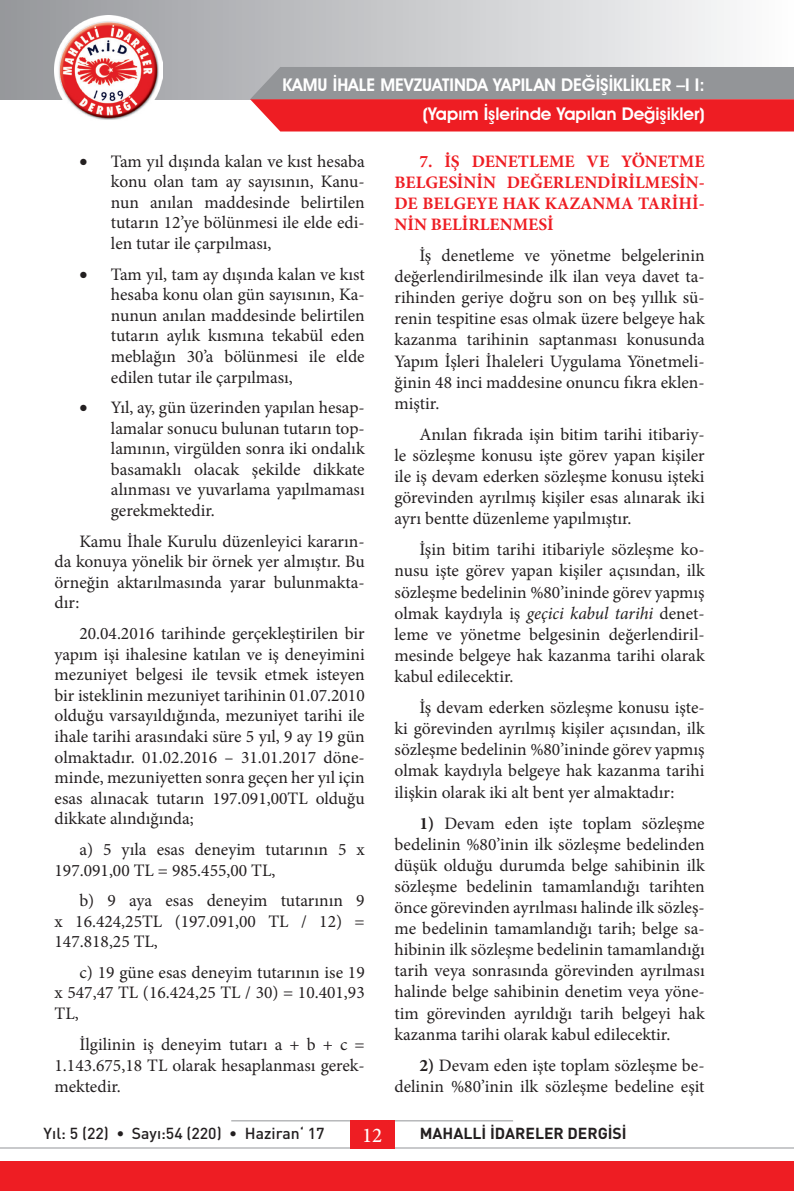
<style>
.page{position:relative;width:794px;height:1191px;background:#fff}
.page>*{position:absolute;margin:0;border:0;box-sizing:border-box;transform-origin:0 0}
.t1{font:500 21px "Minion Pro";color:#fff}
.t2{font:17.5px/21.2px "Minion Pro";color:#231f20;text-align:justify}
.t3{font:700 17.5px/21.2px "Minion Pro";color:#ee1d23;text-align:justify}
.t4{font:700 17.5px/29.8px "Avant Garde";color:#fff;text-align:right}
.t5{font:500 15.75px "DIN Pro";color:#231f20}
.t6{font:700 15.75px "DIN Pro";color:#231f20}
.s1{font-style:italic}
.s2{font-weight:700}
</style>
<div class="page">
<div style="left:0;top:0;width:794px;height:99px;background:linear-gradient(to right,#95969b,#fcfcfd)"></div>
<hr style="left:394px;top:1147px;width:400px;height:1px;background:#939598">
<hr style="left:394px;top:1120px;width:119px;height:1px;background:#939598">
<hr style="left:231px;top:1120px;width:119px;height:1px;background:#939598">
<hr style="left:0;top:1147px;width:350px;height:1px;background:#939598">
<div style="left:350px;top:1120px;width:44px;height:28px;background:#ee1d23"></div>
<div style="left:0;top:1161px;width:794px;height:30px;background:#ee1d23"></div>
<svg style="left:250px;top:67px;width:544px;height:64px;background:#c15e62"></svg>
<img style="left:54px;top:15px;width:109px;height:105px">
<p class="t4" style="left:282px;top:69px;width:423px">KAMU İHALE MEVZUATINDA YAPILAN DEĞİŞİKLİKLER –I I: (Yapım İşlerinde Yapılan Değişikler)</p>
<p class="t2" style="left:111px;top:151px;width:255px;line-height:20.7px;text-indent:-32px">• Tam yıl dışında kalan ve kıst hesaba konu olan tam ay sayısının, Kanu&shy;nun anılan maddesinde belirtilen tutarın 12’ye bölünmesi ile elde edi&shy;len tutar ile çarpılması,</p>
<p class="t2" style="left:111px;top:264px;width:255px;line-height:20.7px;text-indent:-32px">• Tam yıl, tam ay dışında kalan ve kıst hesaba konu olan gün sayısının, Ka&shy;nunun anılan maddesinde belirtilen tutarın aylık kısmına tekabül eden meblağın 30’a bölünmesi ile elde edilen tutar ile çarpılması,</p>
<p class="t2" style="left:111px;top:397px;width:255px;line-height:20.7px;text-indent:-32px">• Yıl, ay, gün üzerinden yapılan hesap&shy;lamalar sonucu bulunan tutarın top&shy;lamının, virgülden sonra iki ondalık basamaklı olacak şekilde dikkate alınması ve yuvarlama yapılmaması gerekmektedir.</p>
<p class="t2" style="left:55px;top:531px;width:312px;line-height:20.7px;text-indent:25px">Kamu İhale Kurulu düzenleyici kararın&shy;da konuya yönelik bir örnek yer almıştır. Bu örneğin aktarılmasında yarar bulunmakta&shy;dır:</p>
<p class="t2" style="left:55px;top:623px;width:312px;line-height:20.7px;text-indent:25px">20.04.2016 tarihinde gerçekleştirilen bir yapım işi ihalesine katılan ve iş deneyimini mezuniyet belgesi ile tevsik etmek isteyen bir isteklinin mezuniyet tarihinin 01.07.2010 olduğu varsayıldığında, mezuniyet tarihi ile ihale tarihi arasındaki süre 5 yıl, 9 ay 19 gün olmaktadır. 01.02.2016 – 31.01.2017 döne&shy;minde, mezuniyetten sonra geçen her yıl için esas alınacak tutarın 197.091,00TL olduğu dikkate alındığında;</p>
<p class="t2" style="left:55px;top:839px;width:312px;line-height:20.7px;text-indent:25px">a) 5 yıla esas deneyim tutarının 5 x<br>197.091,00 TL = 985.455,00 TL,</p>
<p class="t2" style="left:55px;top:890px;width:312px;line-height:20.7px;text-indent:25px">b) 9 aya esas deneyim tutarının 9 x 16.424,25TL (197.091,00 TL / 12) = 147.818,25 TL,</p>
<p class="t2" style="left:55px;top:962px;width:312px;line-height:20.7px;text-indent:25px">c) 19 güne esas deneyim tutarının ise 19 x 547,47 TL (16.424,25 TL / 30) = 10.401,93<br>TL,</p>
<p class="t2" style="left:55px;top:1033px;width:312px;text-indent:25px">İlgilinin iş deneyim tutarı a + b + c = 1.143.675,18 TL olarak hesaplanması gerek&shy;mektedir.</p>
<p class="t3" style="left:394px;top:150px;width:312px;text-indent:25px">7. İŞ DENETLEME VE YÖNETME BELGESİNİN DEĞERLENDİRİLMESİN-DE BELGEYE HAK KAZANMA TARİHİ-NİN BELİRLENMESİ</p>
<p class="t2" style="left:394px;top:245px;width:312px;text-indent:25px">İş denetleme ve yönetme belgelerinin değerlendirilmesinde ilk ilan veya davet ta&shy;rihinden geriye doğru son on beş yıllık sü&shy;renin tespitine esas olmak üzere belgeye hak kazanma tarihinin saptanması konusunda Yapım İşleri İhaleleri Uygulama Yönetmeli&shy;ğinin 48 inci maddesine onuncu fıkra eklen&shy;miştir.</p>
<p class="t2" style="left:394px;top:424px;width:312px;text-indent:25px">Anılan fıkrada işin bitim tarihi itibariy&shy;le sözleşme konusu işte görev yapan kişiler ile iş devam ederken sözleşme konusu işteki görevinden ayrılmış kişiler esas alınarak iki ayrı bentte düzenleme yapılmıştır.</p>
<p class="t2" style="left:394px;top:539px;width:312px;text-indent:25px">İşin bitim tarihi itibariyle sözleşme ko&shy;nusu işte görev yapan kişiler açısından, ilk sözleşme bedelinin %80’ininde görev yapmış olmak kaydıyla iş <span class="s1">geçici kabul tarihi</span> denet&shy;leme ve yönetme belgesinin değerlendiril&shy;mesinde belgeye hak kazanma tarihi olarak kabul edilecektir.</p>
<p class="t2" style="left:394px;top:697px;width:312px;text-indent:25px">İş devam ederken sözleşme konusu işte&shy;ki görevinden ayrılmış kişiler açısından, ilk sözleşme bedelinin %80’ininde görev yapmış olmak kaydıyla belgeye hak kazanma tarihi ilişkin olarak iki alt bent yer almaktadır:</p>
<p class="t2" style="left:394px;top:812px;width:312px;text-indent:25px"><span class="s2">1)</span> Devam eden işte toplam sözleşme bedelinin %80’inin ilk sözleşme bedelinden düşük olduğu durumda belge sahibinin ilk sözleşme bedelinin tamamlandığı tarihten önce görevinden ayrılması halinde ilk sözleş&shy;me bedelinin tamamlandığı tarih; belge sa&shy;hibinin ilk sözleşme bedelinin tamamlandığı tarih veya sonrasında görevinden ayrılması halinde belge sahibinin denetim veya yöne&shy;tim görevinden ayrıldığı tarih belgeyi hak kazanma tarihi olarak kabul edilecektir.</p>
<p class="t2" style="left:394px;top:1054px;width:312px;text-align:right"><span class="s2">2)</span> Devam eden işte toplam sözleşme be&shy;delinin %80’inin ilk sözleşme bedeline eşit</p>
<p class="t5" style="left:44px;top:1122px;width:282px">Yıl: 5 (22) • Sayı:54 (220) • Haziran‘ 17</p>
<p class="t1" style="left:362px;top:1120px;width:22px">12</p>
<p class="t6" style="left:420px;top:1122px;width:208px">MAHALLİ İDARELER DERGİSİ</p>
</div>
